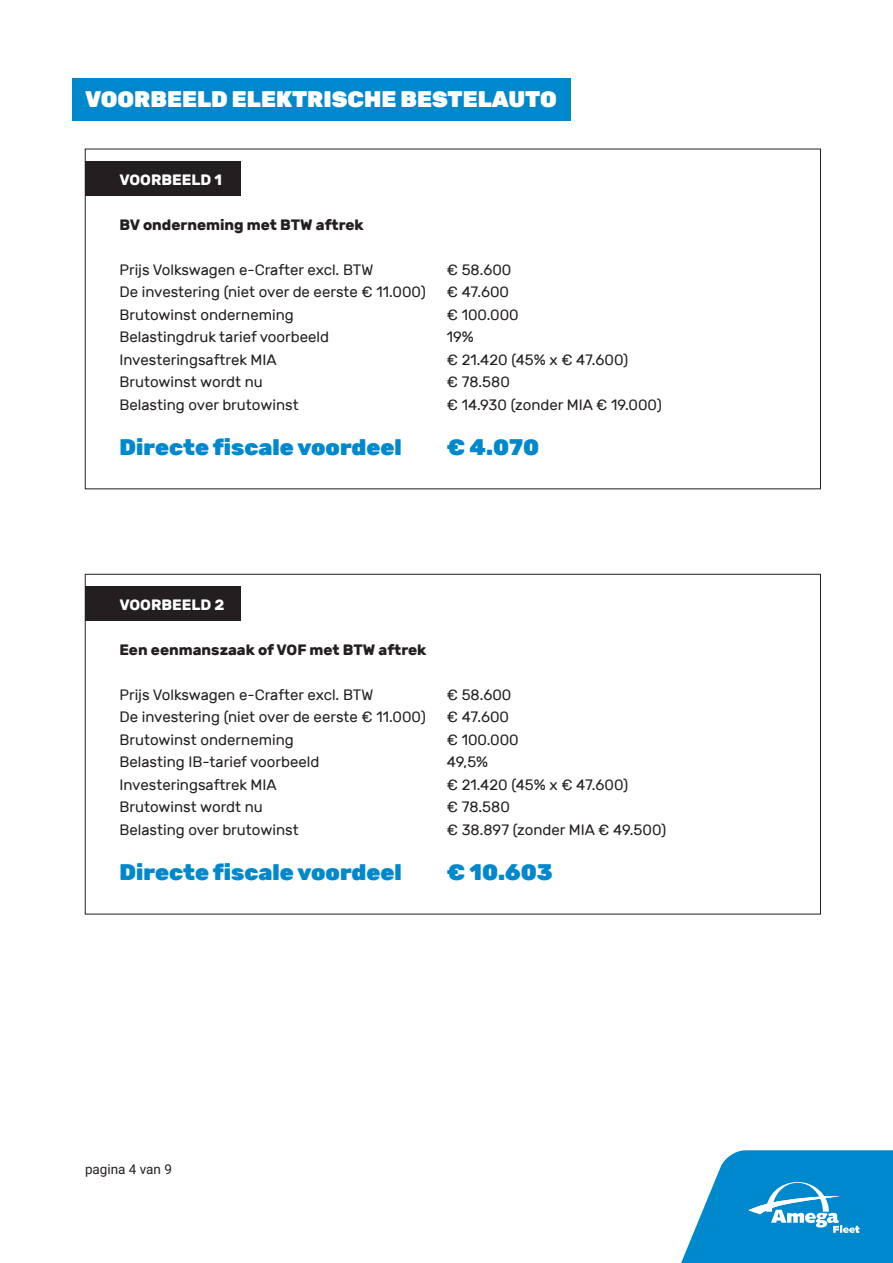
<style>
.page{position:relative;width:893px;height:1263px;background:#fff}
.page>*{position:absolute;margin:0;border:0;box-sizing:border-box;transform-origin:0 0}
.t1{font:900 22.5px "Rubik";color:#0088cd}
.t2{font:900 22.5px "Rubik";color:#fff}
.t3{font:15px "Rubik";color:#231f20}
.t4{font:700 15px "Rubik";color:#231f20}
.t5{font:700 15px "Rubik";color:#fff}
.t6{font:13.5px "Roboto";color:#231f20}
.s1{font-weight:900;font-size:22.5px;color:#fff}
</style>
<div class="page">
<svg style="left:681px;top:1150px;width:212px;height:113px"></svg>
<div style="left:72px;top:79px;width:499px;height:42px;background:#0088cd"></div>
<div style="left:85px;top:162px;width:156px;height:34px;background:#231f20"></div>
<div style="left:85px;top:587px;width:156px;height:34px;background:#231f20"></div>
<h1 class="t2" style="left:85px;top:86px;width:473px">VOORBEELD ELEKTRISCHE BESTELAUTO</h1>
<p class="t5" style="left:119px;top:170px;width:104px">VOORBEELD 1</p>
<p class="t4" style="left:119px;top:215px;width:246px">BV onderneming met BTW aftrek</p>
<p class="t3" style="left:119px;top:261px;width:255px">Prijs Volkswagen e-Crafter excl. BTW</p>
<p class="t3" style="left:447px;top:261px;width:66px">€ 58.600</p>
<p class="t3" style="left:119px;top:283px;width:308px">De investering (niet over de eerste € 11.000)</p>
<p class="t3" style="left:447px;top:283px;width:64px">€ 47.600</p>
<p class="t3" style="left:119px;top:306px;width:176px">Brutowinst onderneming</p>
<p class="t3" style="left:447px;top:306px;width:73px">€ 100.000</p>
<p class="t3" style="left:119px;top:328px;width:211px">Belastingdruk tarief voorbeeld</p>
<p class="t3" style="left:447px;top:328px;width:28px">19%</p>
<p class="t3" style="left:119px;top:351px;width:159px">Investeringsaftrek MIA</p>
<p class="t3" style="left:447px;top:351px;width:183px">€ 21.420 (45% x € 47.600)</p>
<p class="t3" style="left:119px;top:373px;width:145px">Brutowinst wordt nu</p>
<p class="t3" style="left:447px;top:373px;width:64px">€ 78.580</p>
<p class="t3" style="left:119px;top:396px;width:181px">Belasting over brutowinst</p>
<p class="t3" style="left:447px;top:396px;width:256px">€ 14.930 (zonder MIA € 19.000)<span class="s1">IRE</span></p>
<h1 class="t1" style="left:119px;top:434px;width:284px">Directe fiscale voordeel</h1>
<h1 class="t1" style="left:447px;top:434px;width:94px">€ 4.070</h1>
<p class="t5" style="left:119px;top:596px;width:107px">VOORBEELD 2</p>
<p class="t4" style="left:119px;top:641px;width:309px">Een eenmanszaak of VOF met BTW aftrek</p>
<p class="t3" style="left:119px;top:686px;width:255px">Prijs Volkswagen e-Crafter excl. BTW</p>
<p class="t3" style="left:447px;top:686px;width:66px">€ 58.600</p>
<p class="t3" style="left:119px;top:709px;width:308px">De investering (niet over de eerste € 11.000)</p>
<p class="t3" style="left:447px;top:709px;width:64px">€ 47.600</p>
<p class="t3" style="left:119px;top:731px;width:176px">Brutowinst onderneming</p>
<p class="t3" style="left:447px;top:731px;width:73px">€ 100.000</p>
<p class="t3" style="left:119px;top:754px;width:201px">Belasting IB-tarief voorbeeld</p>
<p class="t3" style="left:447px;top:754px;width:43px">49,5%</p>
<p class="t3" style="left:119px;top:776px;width:159px">Investeringsaftrek MIA</p>
<p class="t3" style="left:447px;top:776px;width:183px">€ 21.420 (45% x € 47.600)</p>
<p class="t3" style="left:119px;top:799px;width:145px">Brutowinst wordt nu</p>
<p class="t3" style="left:447px;top:799px;width:64px">€ 78.580</p>
<p class="t3" style="left:119px;top:821px;width:181px">Belasting over brutowinst</p>
<p class="t3" style="left:447px;top:821px;width:252px">€ 38.897 (zonder MIA € 49.500)<span class="s1">RE</span></p>
<h1 class="t1" style="left:119px;top:859px;width:284px">Directe fiscale voordeel</h1>
<h1 class="t1" style="left:447px;top:859px;width:108px">€ 10.603</h1>
<p class="t6" style="left:85px;top:1159px;width:88px">pagina 4 van 9</p>
</div>
